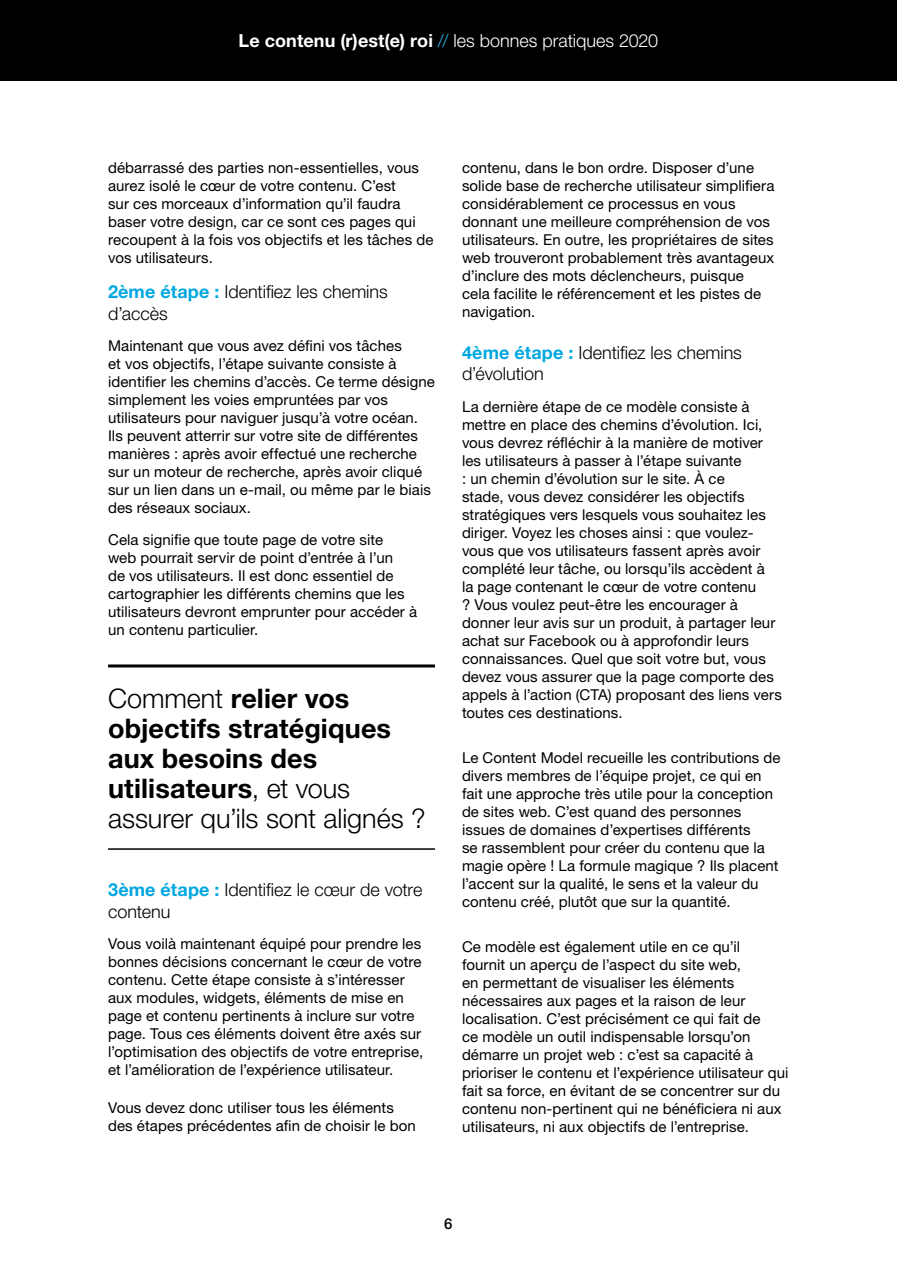
<style>
.page{position:relative;width:897px;height:1264px;background:#fff}
.page>*{position:absolute;margin:0;border:0;box-sizing:border-box;transform-origin:0 0}
.t1{font:700 27px/30px "Helvetica Neue LT Std";letter-spacing:.005em;color:#000}
.t2{font:300 18px/21.6px "Helvetica Neue LT Std";color:#000}
.t3{font:300 18px "Helvetica Neue LT Std";color:#fff}
.t4{font:15px/18px "Helvetica Neue LT Std";letter-spacing:.005em;color:#000}
.t5{font:500 15px "Helvetica Neue LT Std";color:#000}
.s1{font-weight:700}
.s2{color:#35baec}
.s3{font-weight:700;color:#00a7e0}
.s4{font-weight:300}
</style>
<div class="page">
<div style="left:0;top:0;width:896px;height:81px;background:#000"></div>
<hr style="left:108px;top:664px;width:327px;height:3px;background:#000">
<hr style="left:108px;top:848px;width:327px;height:2px;background:#000">
<p class="t3" style="left:239px;top:30px;width:421px"><span class="s1">Le contenu (r)est(e) roi</span> <span class="s2">//</span> les bonnes pratiques 2020</p>
<p class="t4" style="left:108px;top:158px;width:327px">débarrassé des parties non-essentielles, vous aurez isolé le cœur de votre contenu. C’est<br>sur ces morceaux d’information qu’il faudra baser votre design, car ce sont ces pages qui recoupent à la fois vos objectifs et les tâches de vos utilisateurs.</p>
<p class="t2" style="left:108px;top:280px;width:281px"><span class="s3">2ème étape :</span> Identifiez les chemins d’accès</p>
<p class="t4" style="left:108px;top:336px;width:328px">Maintenant que vous avez défini vos tâches<br>et vos objectifs, l’étape suivante consiste à identifier les chemins d’accès. Ce terme désigne simplement les voies empruntées par vos utilisateurs pour naviguer jusqu’à votre océan.<br>Ils peuvent atterrir sur votre site de différentes manières : après avoir effectué une recherche sur un moteur de recherche, après avoir cliqué sur un lien dans un e-mail, ou même par le biais des réseaux sociaux.</p>
<p class="t4" style="left:108px;top:530px;width:310px">Cela signifie que toute page de votre site<br>web pourrait servir de point d’entrée à l’un<br>de vos utilisateurs. Il est donc essentiel de cartographier les différents chemins que les utilisateurs devront emprunter pour accéder à un contenu particulier.</p>
<h1 class="t1" style="left:108px;top:683px;width:319px"><span class="s4">Comment</span> relier vos objectifs stratégiques aux besoins des utilisateurs<span class="s4">, et vous assurer qu’ils sont alignés ?</span></h1>
<p class="t2" style="left:108px;top:878px;width:316px"><span class="s3">3ème étape :</span> Identifiez le cœur de votre contenu</p>
<p class="t4" style="left:108px;top:934px;width:316px">Vous voilà maintenant équipé pour prendre les bonnes décisions concernant le cœur de votre contenu. Cette étape consiste à s’intéresser aux modules, widgets, éléments de mise en page et contenu pertinents à inclure sur votre page. Tous ces éléments doivent être axés sur l’optimisation des objectifs de votre entreprise, et l’amélioration de l’expérience utilisateur.</p>
<p class="t4" style="left:108px;top:1098px;width:309px">Vous devez donc utiliser tous les éléments des étapes précédentes afin de choisir le bon</p>
<p class="t4" style="left:462px;top:158px;width:314px">contenu, dans le bon ordre. Disposer d’une solide base de recherche utilisateur simplifiera considérablement ce processus en vous donnant une meilleure compréhension de vos utilisateurs. En outre, les propriétaires de sites web trouveront probablement très avantageux d’inclure des mots déclencheurs, puisque cela facilite le référencement et les pistes de navigation.</p>
<p class="t2" style="left:462px;top:341px;width:281px"><span class="s3">4ème étape :</span> Identifiez les chemins d’évolution</p>
<p class="t4" style="left:462px;top:397px;width:321px">La dernière étape de ce modèle consiste à mettre en place des chemins d’évolution. Ici, vous devrez réfléchir à la manière de motiver les utilisateurs à passer à l’étape suivante<br>: un chemin d’évolution sur le site. À ce<br>stade, vous devez considérer les objectifs stratégiques vers lesquels vous souhaitez les diriger. Voyez les choses ainsi : que voulez&shy;vous que vos utilisateurs fassent après avoir complété leur tâche, ou lorsqu’ils accèdent à<br>la page contenant le cœur de votre contenu<br>? Vous voulez peut-être les encourager à donner leur avis sur un produit, à partager leur achat sur Facebook ou à approfondir leurs connaissances. Quel que soit votre but, vous devez vous assurer que la page comporte des appels à l’action (CTA) proposant des liens vers toutes ces destinations.</p>
<p class="t4" style="left:462px;top:748px;width:320px">Le Content Model recueille les contributions de divers membres de l’équipe projet, ce qui en fait une approche très utile pour la conception de sites web. C’est quand des personnes issues de domaines d’expertises différents<br>se rassemblent pour créer du contenu que la magie opère ! La formule magique ? Ils placent l’accent sur la qualité, le sens et la valeur du contenu créé, plutôt que sur la quantité.</p>
<p class="t4" style="left:462px;top:937px;width:328px">Ce modèle est également utile en ce qu’il<br>fournit un aperçu de l’aspect du site web,<br>en permettant de visualiser les éléments nécessaires aux pages et la raison de leur localisation. C’est précisément ce qui fait de<br>ce modèle un outil indispensable lorsqu’on démarre un projet web : c’est sa capacité à prioriser le contenu et l’expérience utilisateur qui fait sa force, en évitant de se concentrer sur du contenu non-pertinent qui ne bénéficiera ni aux utilisateurs, ni aux objectifs de l’entreprise.</p>
<p class="t5" style="left:444px;top:1214px;width:10px">6</p>
</div>
